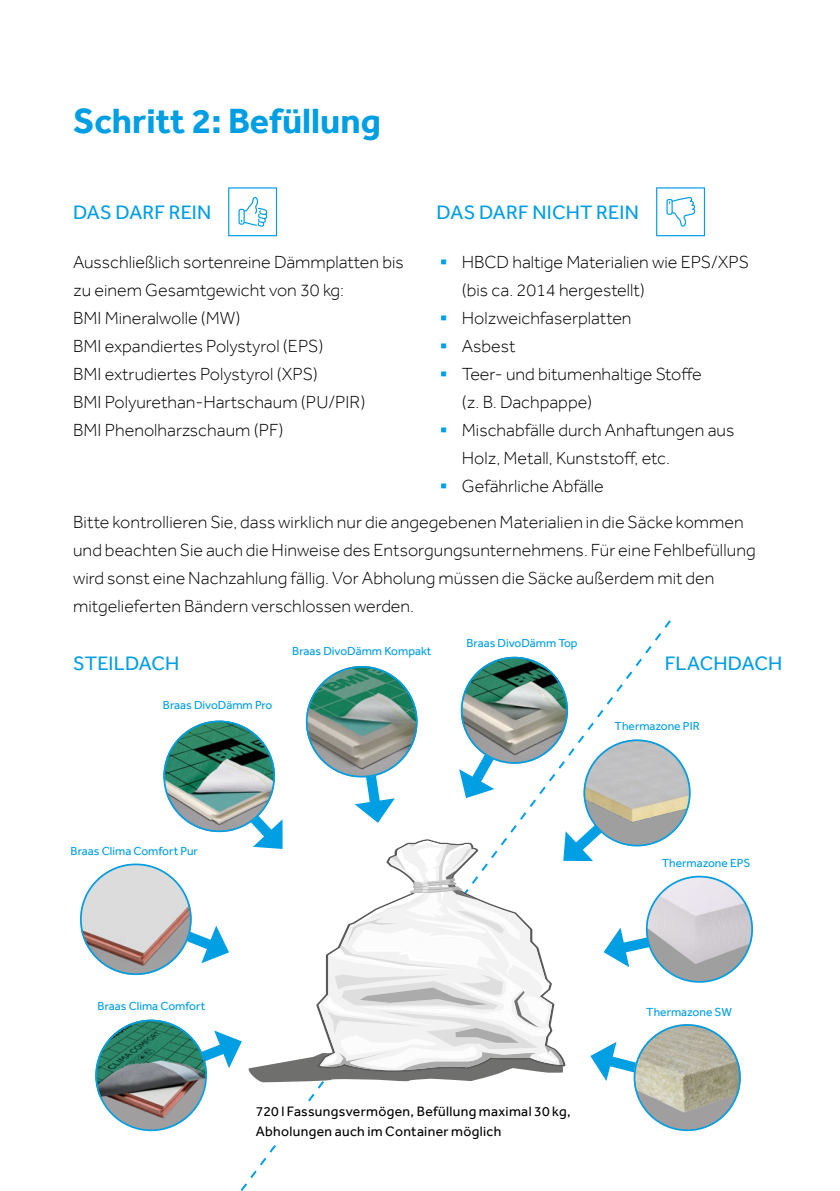
<style>
.page{position:relative;width:840px;height:1191px;background:#fff}
.page>*{position:absolute;margin:0;border:0;box-sizing:border-box;transform-origin:0 0}
.t1{font:44px "Effra";color:#009ee3}
.t2{font:700 36px "Effra";color:#009ee3}
.t3{font:20px "Effra";letter-spacing:.005em;color:#009ee3}
.t4{font:300 18px/28px "Effra";color:#000}
.t5{font:14px/20px "Effra";letter-spacing:.025em;color:#000}
.t6{font:12px "Effra";color:#009ee3}
</style>
<div class="page">
<img style="left:95px;top:1019px;width:112px;height:112px;border-radius:56px">
<img style="left:80px;top:866px;width:45px;height:108px">
<svg style="left:125px;top:699px;width:585px;height:393px"></svg>
<img style="left:163px;top:720px;width:112px;height:112px">
<div style="left:163px;top:720px;width:112px;height:112px;border:2px solid #009ee3;border-radius:50%"></div>
<img style="left:306px;top:666px;width:111px;height:110px">
<div style="left:306px;top:666px;width:111px;height:111px;border:2px solid #009ee3;border-radius:50%"></div>
<img style="left:460px;top:657px;width:107px;height:107px;border-radius:53px">
<div style="left:460px;top:657px;width:107px;height:107px;border:2px solid #009ee3;border-radius:50%"></div>
<img style="left:583px;top:739px;width:107px;height:107px;border-radius:53px">
<div style="left:583px;top:739px;width:107px;height:107px;border:2px solid #009ee3;border-radius:50%"></div>
<div style="left:646px;top:876px;width:105px;height:106px;background:#9f9fa0;border-radius:50%"></div>
<img style="left:645px;top:875px;width:107px;height:89px">
<div style="left:645px;top:875px;width:107px;height:107px;border:2px solid #009ee3;border-radius:50%"></div>
<svg style="left:634px;top:1025px;width:105px;height:105px;background:#abab9e"></svg>
<img style="left:633px;top:1077px;width:81px;height:35px">
<div style="left:633px;top:1024px;width:107px;height:107px;border:2px solid #009ee3;border-radius:50%"></div>
<svg style="left:228px;top:187px;width:49px;height:49px"></svg>
<svg style="left:656px;top:187px;width:48px;height:49px"></svg>
<h2 class="t2" style="left:73px;top:100px;width:309px">Schritt 2: Befüllung</h2>
<p class="t3" style="left:73px;top:201px;width:140px">DAS DARF REIN</p>
<p class="t3" style="left:436px;top:201px;width:204px">DAS DARF NICHT REIN</p>
<p class="t4" style="left:73px;top:248px;width:332px">Ausschließlich sortenreine Dämmplatten bis zu einem Gesamtgewicht von 30 kg:<br>BMI Mineralwolle (MW)<br>BMI expandiertes Polystyrol (EPS)<br>BMI extrudiertes Polystyrol (XPS)<br>BMI Polyurethan- Hartschaum (PU/PIR)<br>BMI Phenolharzschaum (PF)</p>
<h1 class="t1" style="left:438px;top:235px;width:13px">·</h1>
<p class="t4" style="left:461px;top:248px;width:288px">HBCD haltige Materialien wie EPS/XPS (bis ca. 2014 hergestellt)</p>
<h1 class="t1" style="left:438px;top:291px;width:13px">·</h1>
<p class="t4" style="left:461px;top:304px;width:171px">Holzweichfaserplatten</p>
<h1 class="t1" style="left:438px;top:319px;width:13px">·</h1>
<p class="t4" style="left:461px;top:332px;width:55px">Asbest</p>
<h1 class="t1" style="left:438px;top:347px;width:13px">·</h1>
<p class="t4" style="left:461px;top:360px;width:241px">Teer- und bitumenhaltige Stoffe (z. B. Dachpappe)</p>
<h1 class="t1" style="left:438px;top:403px;width:13px">·</h1>
<p class="t4" style="left:461px;top:416px;width:274px">Mischabfälle durch Anhaftungen aus<br>Holz, Metall, Kunststoff, etc.</p>
<h1 class="t1" style="left:438px;top:459px;width:13px">·</h1>
<p class="t4" style="left:461px;top:472px;width:143px">Gefährliche Abfälle</p>
<p class="t4" style="left:73px;top:507px;width:683px">Bitte kontrollieren Sie, dass wirklich nur die angegebenen Materialien in die Säcke kommen und beachten Sie auch die Hinweise des Entsorgungsunternehmens. Für eine Fehlbefüllung wird sonst eine Nachzahlung fällig. Vor Abholung müssen die Säcke außerdem mit den mitgelieferten Bändern verschlossen werden.</p>
<p class="t6" style="left:466px;top:635px;width:112px">Braas DivoDämm Top</p>
<p class="t6" style="left:292px;top:644px;width:141px">Braas DivoDämm Kompakt</p>
<p class="t3" style="left:73px;top:651px;width:108px">STEILDACH</p>
<p class="t3" style="left:664px;top:651px;width:119px">FLACHDACH</p>
<p class="t6" style="left:163px;top:698px;width:111px">Braas DivoDämm Pro</p>
<p class="t6" style="left:71px;top:844px;width:129px">Braas Clima Comfort Pur</p>
<p class="t6" style="left:614px;top:718px;width:87px">Thermazone PIR</p>
<p class="t6" style="left:661px;top:856px;width:90px">Thermazone EPS</p>
<p class="t6" style="left:98px;top:999px;width:109px">Braas Clima Comfort</p>
<p class="t5" style="left:255px;top:1101px;width:316px">720 l Fassungsvermögen, Befüllung maximal 30 kg,<br>Abholungen auch im Container möglich</p>
<p class="t6" style="left:646px;top:1005px;width:87px">Thermazone SW</p>
</div>
